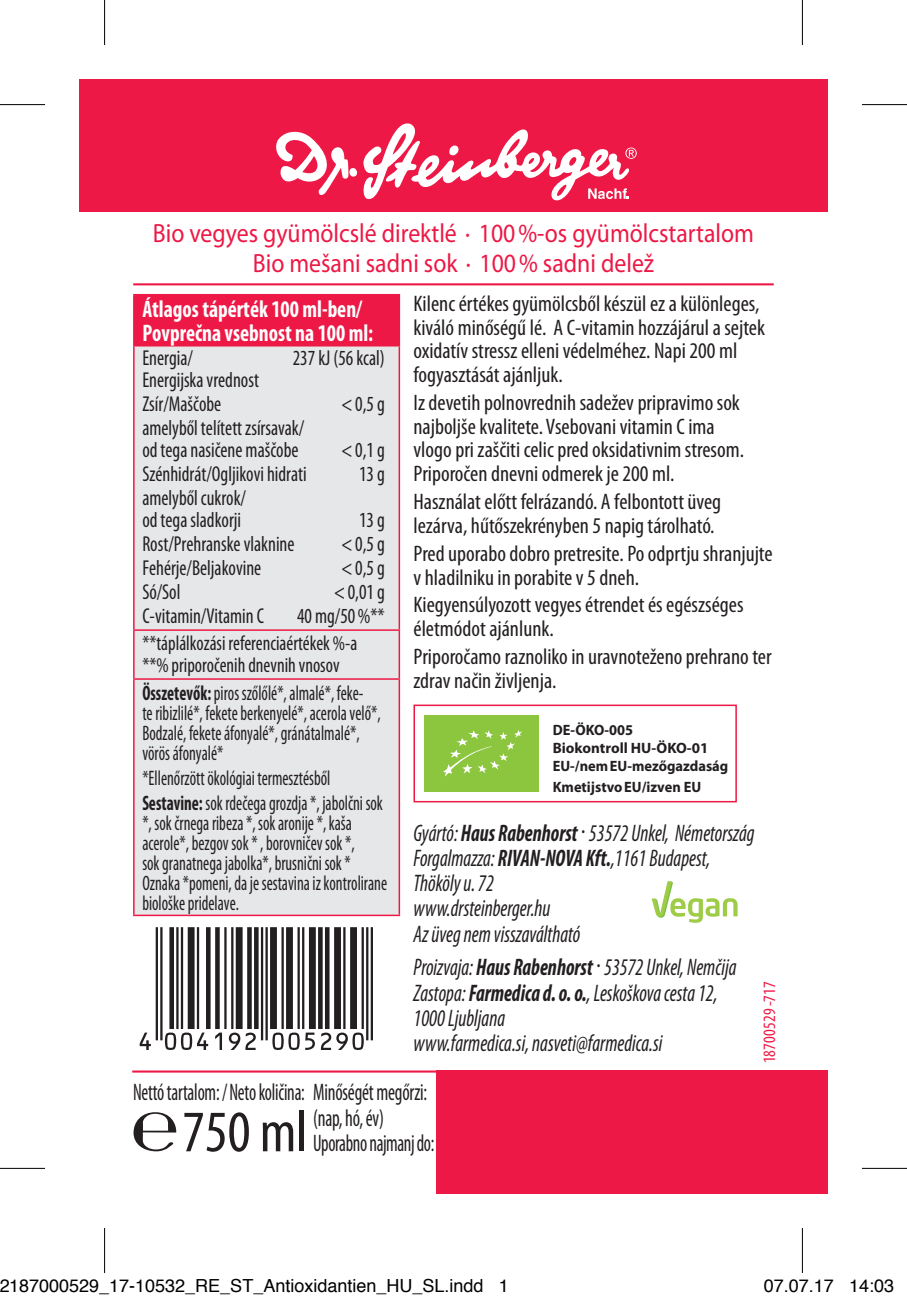
<style>
.page{position:relative;width:907px;height:1301px;background:#fff}
.page>*{position:absolute;margin:0;border:0;box-sizing:border-box;transform-origin:0 0}
.t1{font:condensed 59.1px "Myriad Pro";color:#231f20}
.t2{font:26.4px/30px "Myriad Pro";color:#ed1845;text-align:center;scale:.9 1}
.t3{font:italic condensed 24px/25.2px "Myriad Pro";color:#231f20;scale:.85 1}
.t4{font:condensed 24px/25.5px "Myriad Pro";letter-spacing:-.01em;color:#231f20;scale:.78 1}
.tabelle{font:700 condensed 24px/24px "Myriad Pro";color:#fff;scale:.9 1}
.Szövegtörzs_behúzáss{font:condensed 22.5px/23.7px "Myriad Pro";color:#231f20}
.tabelle-2{font:condensed 21.6px/21.6px "Myriad Pro";color:#231f20;scale:.9 1}
.tabelle-3{font:condensed 21px/20.1px "Myriad Pro";color:#231f20;scale:.8 1}
.tabelle-4{font:condensed 21px "Myriad Pro";color:#231f20;scale:.9 1}
.t5{font:18px "Helvetica";color:#000}
.t6{font:condensed 17.4px "Myriad Pro";letter-spacing:.005em;color:#ed1845}
.t7{font:700 15px "Myriad Pro";color:#231f20;scale:.96 1}
.t8{font:700 15px "Myriad Pro";color:#231f20}
.s1{font-family:"Officina Sans"}
.s2{font-weight:700}
.s3{font-family:"Trajan";font-weight:700;font-style:normal;font-stretch:normal}
</style>
<div class="page">
<div style="left:79px;top:79px;width:748px;height:133px;background:#ed1845"></div>
<svg style="left:276px;top:123px;width:360px;height:77px"></svg>
<hr style="left:132px;top:1070px;width:640px;height:2px;background:#ed1845">
<div style="left:436px;top:1070px;width:391px;height:123px;background:#ed1845"></div>
<hr style="left:370px;top:926px;width:3px;height:114px;background:#231f20">
<hr style="left:366px;top:926px;width:2px;height:114px;background:#231f20">
<hr style="left:361px;top:926px;width:3px;height:102px;background:#231f20">
<div style="left:350px;top:926px;width:7px;height:102px;background:#231f20"></div>
<hr style="left:343px;top:926px;width:2px;height:102px;background:#231f20">
<div style="left:334px;top:926px;width:7px;height:102px;background:#231f20"></div>
<hr style="left:325px;top:926px;width:4px;height:102px;background:#231f20">
<svg style="left:318px;top:927px;width:4px;height:101px"></svg>
<div style="left:309px;top:926px;width:7px;height:102px;background:#231f20"></div>
<hr style="left:302px;top:926px;width:2px;height:102px;background:#231f20">
<hr style="left:297px;top:926px;width:3px;height:102px;background:#231f20">
<div style="left:286px;top:926px;width:7px;height:102px;background:#231f20"></div>
<hr style="left:281px;top:926px;width:3px;height:102px;background:#231f20">
<div style="left:270px;top:926px;width:7px;height:102px;background:#231f20"></div>
<hr style="left:265px;top:926px;width:3px;height:114px;background:#231f20">
<hr style="left:261px;top:926px;width:2px;height:114px;background:#231f20">
<hr style="left:254px;top:926px;width:4px;height:102px;background:#231f20">
<div style="left:247px;top:926px;width:5px;height:102px;background:#231f20"></div>
<div style="left:236px;top:926px;width:6px;height:102px;background:#231f20"></div>
<hr style="left:231px;top:926px;width:2px;height:102px;background:#231f20">
<hr style="left:224px;top:926px;width:2px;height:102px;background:#231f20">
<div style="left:215px;top:926px;width:5px;height:102px;background:#231f20"></div>
<hr style="left:206px;top:926px;width:4px;height:102px;background:#231f20">
<hr style="left:197px;top:926px;width:2px;height:102px;background:#231f20">
<div style="left:188px;top:926px;width:6px;height:102px;background:#231f20"></div>
<hr style="left:181px;top:926px;width:2px;height:102px;background:#231f20">
<hr style="left:176px;top:926px;width:2px;height:102px;background:#231f20">
<div style="left:169px;top:926px;width:5px;height:102px;background:#231f20"></div>
<hr style="left:160px;top:926px;width:2px;height:114px;background:#231f20">
<hr style="left:156px;top:926px;width:2px;height:114px;background:#231f20">
<svg style="left:140px;top:1032px;width:224px;height:17px"></svg>
<svg style="left:133px;top:1112px;width:43px;height:39px"></svg>
<svg style="left:651px;top:881px;width:86px;height:41px"></svg>
<hr style="left:133px;top:283px;width:640px;height:2px;background:#ed1845">
<div style="left:134px;top:294px;width:265px;height:52px;background:#ed1845"></div>
<div style="left:135px;top:346px;width:263px;height:568px;background:#e6e7e9"></div>
<hr style="left:133px;top:294px;width:267px;height:1px;background:#ed1845">
<hr style="left:133px;top:295px;width:2px;height:50px;background:#ed1845">
<hr style="left:398px;top:295px;width:2px;height:50px;background:#ed1845">
<hr style="left:133px;top:345px;width:267px;height:1px;background:#ed1845">
<hr style="left:133px;top:346px;width:2px;height:283px;background:#ed1845">
<hr style="left:398px;top:346px;width:2px;height:283px;background:#ed1845">
<hr style="left:133px;top:629px;width:267px;height:1px;background:#ed1845">
<hr style="left:133px;top:630px;width:2px;height:48px;background:#ed1845">
<hr style="left:398px;top:630px;width:2px;height:48px;background:#ed1845">
<hr style="left:133px;top:678px;width:267px;height:1px;background:#ed1845">
<hr style="left:133px;top:679px;width:2px;height:235px;background:#ed1845">
<hr style="left:398px;top:679px;width:2px;height:235px;background:#ed1845">
<hr style="left:133px;top:914px;width:267px;height:1px;background:#ed1845">
<div style="left:413px;top:704px;width:323px;height:98px;border:2px solid #ed1845"></div>
<div style="left:424px;top:715px;width:115px;height:76px;background:#8bc63e"></div>
<svg style="left:443px;top:730px;width:79px;height:46px"></svg>
<svg style="left:802px;top:0;width:1px;height:45px"></svg>
<svg style="left:802px;top:1228px;width:1px;height:44px"></svg>
<hr style="left:0;top:104px;width:45px;height:1px;background:#000">
<hr style="left:861px;top:104px;width:45px;height:1px;background:#000">
<hr style="left:0;top:1167px;width:45px;height:1px;background:#000">
<hr style="left:861px;top:1167px;width:45px;height:1px;background:#000">
<hr style="left:104px;top:0;width:1px;height:45px;background:#000">
<hr style="left:104px;top:1227px;width:1px;height:45px;background:#000">
<hr style="left:801px;top:0;width:1px;height:45px;background:#000">
<hr style="left:801px;top:1227px;width:1px;height:45px;background:#000">
<p class="t2" style="left:153px;top:218px;width:669px">Bio vegyes gyümölcslé direktlé <span class="s1">·</span> 100%-os gyümölcstartalom<br>Bio mešani sadni sok <span class="s1">·</span> 100% sadni delež</p>
<p class="tabelle" style="left:142px;top:297px;width:258px">Átlagos tápérték 100 ml-ben/<br>Povprečna vsebnost na 100 ml:</p>
<p class="tabelle-2" style="left:142px;top:347px;width:58px">Energia/</p>
<p class="tabelle-2" style="left:293px;top:347px;width:104px">237 kJ (56 kcal)</p>
<p class="tabelle-2" style="left:142px;top:368px;width:131px">Energijska vrednost</p>
<p class="tabelle-2" style="left:142px;top:392px;width:89px">Zsír/Maščobe</p>
<p class="tabelle-2" style="left:341px;top:392px;width:50px">&lt;0,5 g</p>
<p class="tabelle-2" style="left:142px;top:417px;width:181px">amelyből telített zsírsavak/ od tega nasičene maščobe</p>
<p class="tabelle-2" style="left:341px;top:438px;width:50px">&lt;0,1 g</p>
<p class="tabelle-2" style="left:142px;top:462px;width:184px">Szénhidrát/Ogljikovi hidrati</p>
<p class="tabelle-2" style="left:359px;top:462px;width:30px">13 g</p>
<p class="tabelle-2" style="left:142px;top:487px;width:117px">amelyből cukrok/ od tega sladkorji</p>
<p class="tabelle-2" style="left:359px;top:508px;width:30px">13 g</p>
<p class="tabelle-2" style="left:142px;top:532px;width:171px">Rost/Prehranske vlaknine</p>
<p class="tabelle-2" style="left:341px;top:532px;width:50px">&lt;0,5 g</p>
<p class="tabelle-2" style="left:142px;top:556px;width:134px">Fehérje/Beljakovine</p>
<p class="tabelle-2" style="left:341px;top:556px;width:50px">&lt;0,5 g</p>
<p class="tabelle-2" style="left:142px;top:581px;width:44px">Só/Sol</p>
<p class="tabelle-2" style="left:334px;top:581px;width:58px">&lt;0,01 g</p>
<p class="tabelle-2" style="left:142px;top:605px;width:137px">C-vitamin/Vitamin C</p>
<p class="tabelle-2" style="left:297px;top:605px;width:99px">40 mg/50%**</p>
<p class="tabelle-4" style="left:142px;top:630px;width:240px">**táplálkozási referenciaértékek %-a</p>
<p class="tabelle-4" style="left:142px;top:652px;width:220px">**% priporočenih dnevnih vnosov</p>
<p class="tabelle-3" style="left:142px;top:682px;width:299px"><span class="s2">Összetevők:</span> piros szőlőlé*, almalé*, feke-<br>te ribizlilé*, fekete berkenyelé*, acerola velő*, Bodzalé, fekete áfonyalé*, gránátalmalé*, vörös áfonyalé*</p>
<p class="tabelle-3" style="left:142px;top:767px;width:236px">*Ellenőrzött ökológiai termesztésből</p>
<p class="tabelle-3" style="left:142px;top:792px;width:302px"><span class="s2">Sestavine:</span> sok rdečega grozdja *, jabolčni sok *, sok črnega ribeza *, sok aronije *, kaša</p>
<p class="tabelle-3" style="left:142px;top:832px;width:267px">acerole*, bezgov sok * , borovničev sok *, sok granatnega jabolka*, brusnični sok *</p>
<p class="tabelle-3" style="left:142px;top:872px;width:307px">Oznaka *pomeni, da je sestavina iz kontrolirane biološke pridelave.</p>
<p class="Szövegtörzs_behúzáss" style="left:413px;top:291px;width:353px">Kilenc értékes gyümölcsből készül ez a különleges, kiváló minőségű lé. A C-vitamin hozzájárul a sejtek oxidatív stressz elleni védelméhez. Napi 200 ml fogyasztását ajánljuk.</p>
<p class="Szövegtörzs_behúzáss" style="left:413px;top:390px;width:332px">Iz devetih polnovrednih sadežev pripravimo sok najboljše kvalitete. Vsebovani vitamin C ima vlogo pri zaščiti celic pred oksidativnim stresom.<br>Priporočen dnevni odmerek je 200 ml.</p>
<p class="Szövegtörzs_behúzáss" style="left:413px;top:489px;width:309px">Használat előtt felrázandó. A felbontott üveg lezárva, hűtőszekrényben 5 napig tárolható.</p>
<p class="Szövegtörzs_behúzáss" style="left:413px;top:541px;width:360px">Pred uporabo dobro pretresite. Po odprtju shranjujte v hladilniku in porabite v 5 dneh.</p>
<p class="Szövegtörzs_behúzáss" style="left:413px;top:592px;width:331px">Kiegyensúlyozott vegyes étrendet és egészséges életmódot ajánlunk.</p>
<p class="Szövegtörzs_behúzáss" style="left:413px;top:644px;width:359px">Priporočamo raznoliko in uravnoteženo prehrano ter zdrav način življenja.</p>
<p class="t7" style="left:552px;top:720px;width:85px">DE-ÖKO-005</p>
<p class="t8" style="left:552px;top:738px;width:157px">Biokontroll HU-ÖKO-01</p>
<p class="t7" style="left:552px;top:756px;width:184px">EU-/nem EU-mezőgazdaság</p>
<p class="t7" style="left:552px;top:776px;width:156px">Kmetijstvo EU/izven EU</p>
<p class="t3" style="left:413px;top:819px;width:403px">Gyártó: <span class="s2">Haus Rabenhorst</span> <span class="s3">·</span> 53572 Unkel, Németország<br>Forgalmazza: <span class="s2">RIVAN-NOVA Kft.</span>,1161 Budapest,<br>Thököly u. 72<br>www.drsteinberger.hu<br>Az üveg nem visszaváltható</p>
<p class="t3" style="left:413px;top:954px;width:381px">Proizvaja: <span class="s2">Haus Rabenhorst</span> <span class="s3">·</span> 53572 Unkel, Nemčija Zastopa: <span class="s2">Farmedica d. o. o.</span>, Leskoškova cesta 12, 1000 Ljubljana<br>www.farmedica.si, nasveti@farmedica.si</p>
<p class="t6" style="left:758px;top:1062px;width:83px;rotate:-90deg">18700529-717</p>
<p class="t4" style="left:313px;top:1078px;width:157px;text-indent:-180px">Nettó tartalom: /Neto količina: Minőségét megőrzi: (nap, hó, év)<br>Uporabno najmanj do:</p>
<h1 class="t1" style="left:182px;top:1095px;width:127px">750 ml</h1>
<p class="t5" style="left:-1px;top:1271px;width:511px">2187000529_17-10532_RE_ST_Antioxidantien_HU_SL.indd 1</p>
<p class="t5" style="left:763px;top:1271px;width:132px">07.07.17 14:03</p>
</div>
